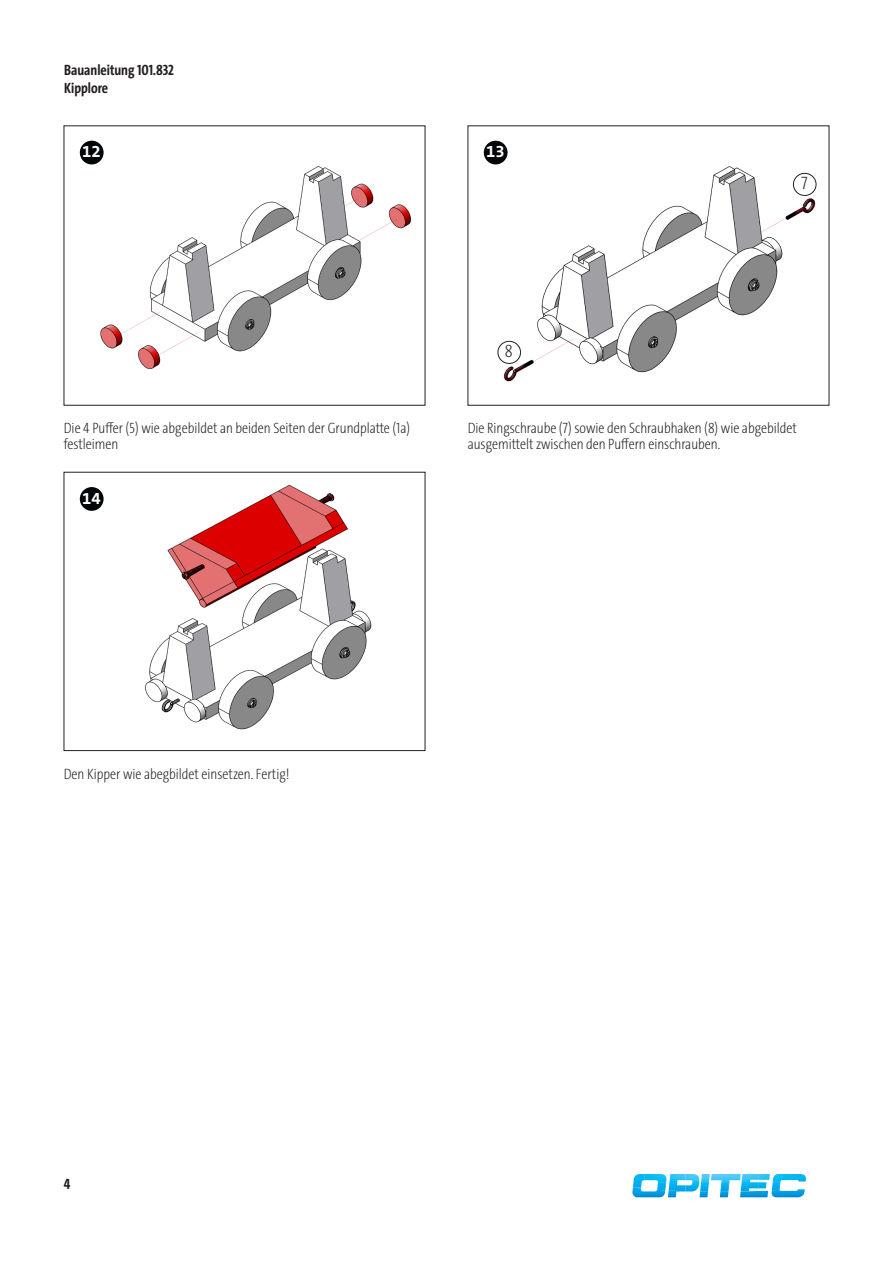
<style>
.page{position:relative;width:893px;height:1263px;background:#fff}
.page>*{position:absolute;margin:0;border:0;box-sizing:border-box;transform-origin:0 0}
.t1{font:200 18px "The Sans Cd LF2";color:#231f20}
.t2{font:700 16.8px "The Sans B W7";color:#fff}
.Anleitung-Info{font:200 15px/16.5px "The Sans Cd LF2";color:#231f20}
.Beschreibung_linksbü{font:700 15px "The Sans Cd LF7";color:#231f20}
</style>
<div class="page">
<svg style="left:632px;top:1174px;width:174px;height:24px"></svg>
<img style="left:498px;top:166px;width:319px;height:216px">
<div style="left:483px;top:140px;width:25px;height:25px;background:#000507;border-radius:50%"></div>
<div style="left:482px;top:139px;width:27px;height:27px;border:2px solid #fff;border-radius:50%"></div>
<img style="left:145px;top:484px;width:227px;height:246px">
<img style="left:100px;top:165px;width:312px;height:205px">
<div style="left:79px;top:140px;width:25px;height:25px;background:#000507;border-radius:50%"></div>
<div style="left:78px;top:139px;width:27px;height:27px;border:2px solid #fff;border-radius:50%"></div>
<div style="left:793px;top:173px;width:23px;height:23px;border:1px solid #231f20;border-radius:50%"></div>
<div style="left:497px;top:341px;width:24px;height:23px;border:1px solid #231f20;border-radius:50%"></div>
<div style="left:79px;top:486px;width:25px;height:26px;background:#000507;border-radius:50%"></div>
<div style="left:78px;top:485px;width:27px;height:27px;border:2px solid #fff;border-radius:50%"></div>
<p class="Beschreibung_linksbü" style="left:64px;top:60px;width:111px">Bauanleitung 101.832</p>
<p class="Beschreibung_linksbü" style="left:64px;top:78px;width:46px">Kipplore</p>
<p class="t2" style="left:82px;top:141px;width:20px">12</p>
<p class="t2" style="left:486px;top:141px;width:20px">13</p>
<p class="t1" style="left:505px;top:339px;width:9px">8</p>
<p class="t1" style="left:801px;top:171px;width:8px">7</p>
<p class="Anleitung-Info" style="left:64px;top:419px;width:348px">Die 4 Puffer (5) wie abgebildet an beiden Seiten der Grundplatte (1a) festleimen</p>
<p class="t2" style="left:82px;top:487px;width:20px">14</p>
<p class="Anleitung-Info" style="left:468px;top:419px;width:331px">Die Ringschraube (7) sowie den Schraubhaken (8) wie abgebildet ausgemittelt zwischen den Puffern einschrauben.</p>
<p class="Anleitung-Info" style="left:64px;top:765px;width:227px">Den Kipper wie abegbildet einsetzen. Fertig!</p>
<p class="Beschreibung_linksbü" style="left:64px;top:1174px;width:8px">4</p>
</div>
